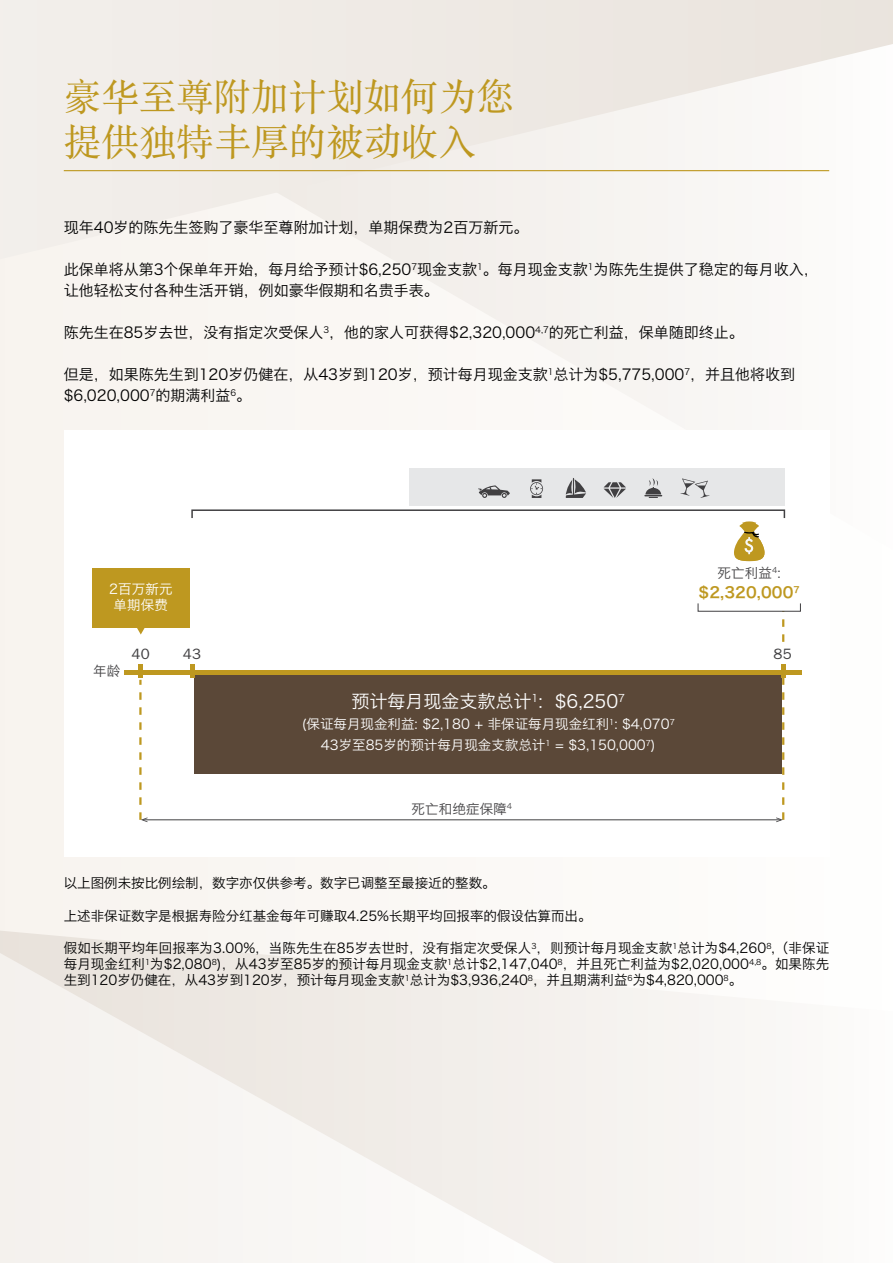
<style>
.page{position:relative;width:893px;height:1263px;background:#f9f6f3}
.page>*{position:absolute;margin:0;border:0;box-sizing:border-box;transform-origin:0 0}
.t1{font:37.5px/45px "ST Songti SC Regular";color:#be9820}
.t2{font:18px "Hiragino Sans GB W3";color:#fff}
.t3{font:15px/21px "Hiragino Sans GB W3";color:#000}
.t4{font:15px "Hiragino Sans GB W6";letter-spacing:.01em;color:#be9820}
.t5{font:15px "ITC Franklin Gothic Std";color:#414042}
.t6{font:13.5px/16.2px "Hiragino Sans GB W3";color:#000;text-align:justify}
.t7{font:13.5px/21px "Hiragino Sans GB W3";color:#fff;text-align:center}
.t8{font:13.5px "Hiragino Sans GB W3";letter-spacing:.01em;color:#414042}
</style>
<div class="page">
<svg style="left:0;top:931px;width:242px;height:22px"></svg>
<svg style="left:0;top:953px;width:477px;height:266px"></svg>
<svg style="left:37px;top:0;width:856px;height:259px"></svg>
<hr style="left:64px;top:170px;width:765px;height:1px;background:#be9820">
<div style="left:64px;top:430px;width:765px;height:426px;background:#fff"></div>
<div style="left:194px;top:674px;width:588px;height:100px;background:#5b4838"></div>
<div style="left:138px;top:664px;width:5px;height:14px;background:#be9820"></div>
<hr style="left:190px;top:664px;width:4px;height:14px;background:#be9820">
<hr style="left:782px;top:664px;width:4px;height:14px;background:#be9820">
<hr style="left:124px;top:670px;width:677px;height:4px;background:#be9820">
<svg style="left:782px;top:619px;width:2px;height:23px"></svg>
<div style="left:698px;top:603px;width:103px;height:9px;border:1px solid #414042"></div>
<div style="left:92px;top:568px;width:98px;height:59px;background:#be9820"></div>
<svg style="left:136px;top:627px;width:9px;height:7px"></svg>
<div style="left:191px;top:509px;width:594px;height:10px;border:2px solid #414042"></div>
<div style="left:409px;top:468px;width:375px;height:38px;background:#e6e7e8"></div>
<svg style="left:603px;top:482px;width:23px;height:16px"></svg>
<svg style="left:478px;top:485px;width:32px;height:13px"></svg>
<svg style="left:566px;top:478px;width:20px;height:20px"></svg>
<svg style="left:530px;top:479px;width:13px;height:19px"></svg>
<svg style="left:680px;top:478px;width:29px;height:20px"></svg>
<svg style="left:644px;top:478px;width:18px;height:20px"></svg>
<hr style="left:143px;top:819px;width:638px;height:1px;background:#414042">
<svg style="left:139px;top:680px;width:9px;height:142px"></svg>
<svg style="left:776px;top:678px;width:8px;height:144px"></svg>
<svg style="left:734px;top:521px;width:31px;height:40px"></svg>
<h1 class="t1" style="left:64px;top:73px;width:452px">豪华至尊附加计划如何为您提供独特丰厚的被动收入</h1>
<p class="t3" style="left:64px;top:216px;width:466px">现年40岁的陈先生签购了豪华至尊附加计划，单期保费为2百万新元。</p>
<p class="t3" style="left:64px;top:258px;width:756px">此保单将从第3个保单年开始，每月给予预计$6,250<sup>7</sup>现金支款<sup>1</sup>。每月现金支款<sup>1</sup>为陈先生提供了稳定的每月收入，让他轻松支付各种生活开销，例如豪华假期和名贵手表。</p>
<p class="t3" style="left:64px;top:321px;width:682px">陈先生在85岁去世，没有指定次受保人<sup>3</sup>，他的家人可获得$2,320,000<sup>4,7</sup>的死亡利益，保单随即终止。</p>
<p class="t3" style="left:64px;top:363px;width:733px">但是，如果陈先生到120岁仍健在，从43岁到120岁，预计每月现金支款<sup>1</sup>总计为$5,775,000<sup>7</sup>，并且他将收到$6,020,000<sup>7</sup>的期满利益<sup>6</sup>。</p>
<p class="t7" style="left:109px;top:580px;width:65px;line-height:16.2px">2百万新元单期保费</p>
<p class="t8" style="left:93px;top:662px;width:29px">年龄</p>
<p class="t5" style="left:132px;top:645px;width:20px">40</p>
<p class="t5" style="left:183px;top:645px;width:20px">43</p>
<h2 class="t2" style="left:352px;top:690px;width:275px">预计每月现金支款总计<sup>1</sup>: $6,250<sup>7</sup></h2>
<p class="t7" style="left:302px;top:713px;width:375px">(保证每月现金利益: $2,180 + 非保证每月现金红利<sup>1</sup>: $4,070<sup>7<br></sup>43岁至85岁的预计每月现金支款总计<sup>1</sup> = $3,150,000<sup>7</sup>)</p>
<p class="t8" style="left:411px;top:800px;width:102px">死亡和绝症保障<sup>4</sup></p>
<p class="t8" style="left:718px;top:564px;width:65px">死亡利益<sup>4</sup>:</p>
<p class="t4" style="left:698px;top:583px;width:103px">$2,320,000<sup>7</sup></p>
<p class="t5" style="left:774px;top:645px;width:20px">85</p>
<p class="t6" style="left:64px;top:875px;width:434px">以上图例未按比例绘制，数字亦仅供参考。数字已调整至最接近的整数。</p>
<p class="t6" style="left:64px;top:907px;width:529px">上述非保证数字是根据寿险分红基金每年可赚取4.25%长期平均回报率的假设估算而出。</p>
<p class="t6" style="left:64px;top:939px;width:767px">假如长期平均年回报率为3.00%，当陈先生在85岁去世时，没有指定次受保人<sup>3</sup>，则预计每月现金支款<sup>1</sup>总计为$4,260<sup>8</sup>,（非保证每月现金红利<sup>1</sup>为$2,080<sup>8</sup>)，从43岁至85岁的预计每月现金支款<sup>1</sup>总计$2,147,040<sup>8</sup>，并且死亡利益为$2,020,000<sup>4,8</sup>。如果陈先生到120岁仍健在，从43岁到120岁，预计每月现金支款<sup>1</sup>总计为$3,936,240<sup>8</sup>，并且期满利益<sup>6</sup>为$4,820,000<sup>8</sup>。</p>
</div>
